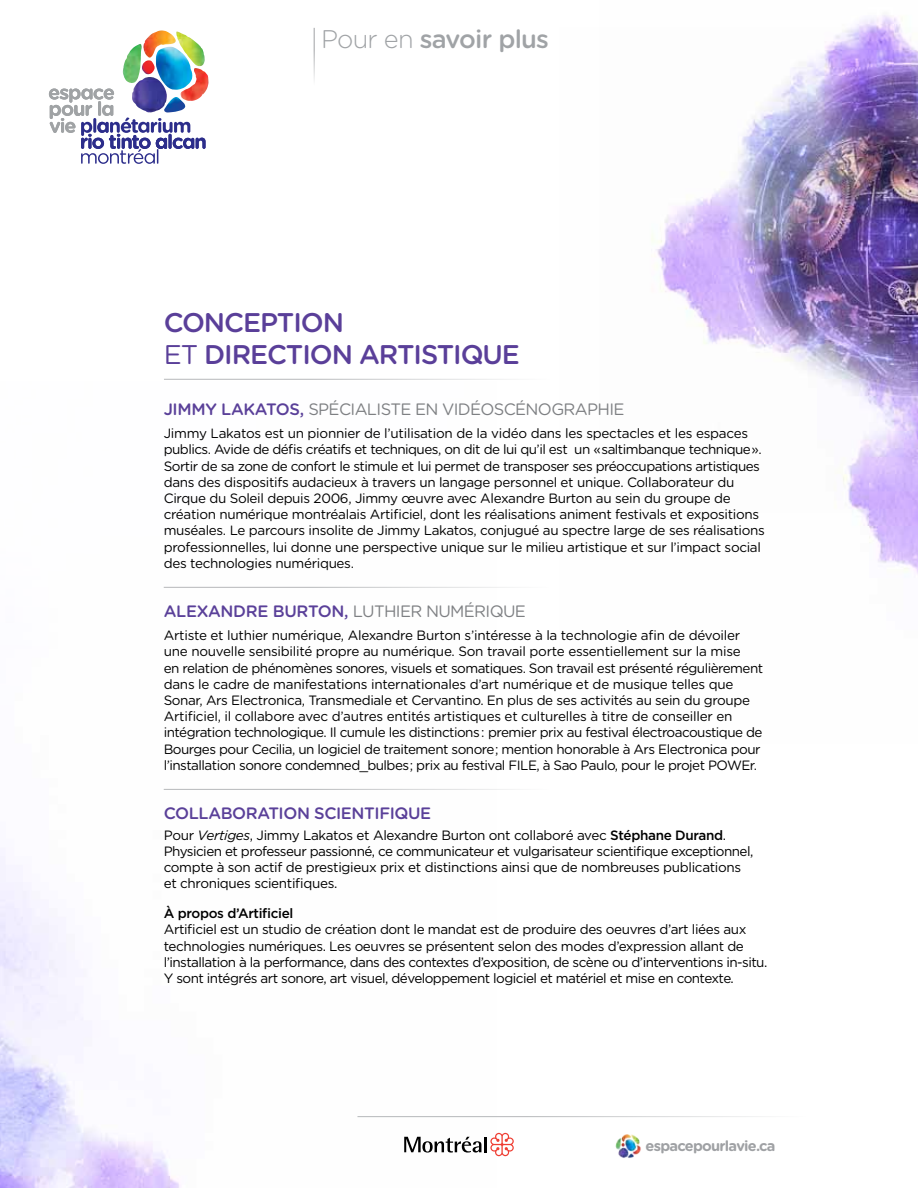
<style>
.page{position:relative;width:918px;height:1188px;background:#fff}
.page>*{position:absolute;margin:0;border:0;box-sizing:border-box;transform-origin:0 0}
.t1{font:500 27px/32.4px "Gotham Rounded";letter-spacing:-.04em;color:#5a3f99}
.t2{font:500 25.5px "Gotham Rounded";color:#a0a3a6}
.t3{font:500 16.5px "Gotham Rounded";letter-spacing:-.025em;color:#5a4099}
.t4{font:16.5px "Gotham Rounded";letter-spacing:-.04em;color:#7e8083}
.t5{font:700 14.7px "Gotham Rounded";letter-spacing:-.05em;color:#9fa1a4}
.t6{font:13.5px/16.2px "Gotham Rounded";letter-spacing:-.025em;color:#000}
.t7{font:13.5px/16.2px "Gotham";letter-spacing:-.04em;color:#000}
.t8{font:500 13.5px "Gotham";letter-spacing:-.025em;color:#000}
.s1{font-weight:300}
.s2{font-weight:400}
.s3{font-weight:500;color:#5a4099}
.s4{font-weight:400;color:#7e8083}
.s5{font-style:italic}
.s6{font-weight:500}
</style>
<div class="page">
<img style="left:860px;top:512px;width:58px;height:62px">
<img style="left:651px;top:15px;width:267px;height:497px">
<img style="left:0;top:586px;width:497px;height:602px">
<hr style="left:164px;top:587px;width:521px;height:1px;background:#b6b8ba">
<hr style="left:164px;top:789px;width:521px;height:1px;background:#b6b8ba">
<hr style="left:357px;top:1116px;width:561px;height:1px;background:#b6b8ba">
<img style="left:615px;top:1134px;width:26px;height:24px">
<svg style="left:404px;top:1133px;width:110px;height:23px"></svg>
<hr style="left:314px;top:28px;width:1px;height:77px;background:#9fa1a4">
<img style="left:134px;top:77px;width:22px;height:11px">
<img style="left:142px;top:60px;width:13px;height:15px">
<img style="left:143px;top:30px;width:33px;height:28px">
<img style="left:192px;top:68px;width:17px;height:22px">
<img style="left:123px;top:44px;width:19px;height:40px">
<img style="left:176px;top:31px;width:29px;height:36px">
<img style="left:156px;top:47px;width:36px;height:41px">
<svg style="left:49px;top:88px;width:157px;height:76px"></svg>
<hr style="left:164px;top:379px;width:522px;height:1px;background:#b6b8ba">
<h2 class="t2" style="left:321px;top:21px;width:230px"><span class="s1">Pour en</span> SAVOIR PLUS</h2>
<h1 class="t1" style="left:164px;top:305px;width:358px">CONCEPTION<br><span class="s2">et</span> DIRECTION ARTISTIQUE</h1>
<p class="t4" style="left:164px;top:398px;width:460px"><span class="s3">JIMMY LAKATOS,</span> Spécialiste en vidéoscénograph ie</p>
<p class="t6" style="left:164px;top:425px;width:603px">Jimmy Lakatos est un pionnier de l’utilisation de la vidéo dans les spectacles et les espaces publics. Avide de défis créatifs et techniques, on dit de lui qu’il est un « saltimbanque technique ».<br>Sortir de sa zone de confort le stimule et lui permet de transposer ses préoccupations artistiques dans des dispositifs audacieux à travers un langage personnel et unique. Collaborateur du Cirque du Soleil depuis 2006, Jimmy œuvre avec Alexandre Burton au sein du groupe de création numérique montréalais Artificiel, dont les réalisations animent festivals et expositions muséales. Le parcours insolite de Jimmy Lakatos, conjugué au spectre large de ses réalisations professionnelles, lui donne une perspective unique sur le milieu artistique et sur l’impact social des technologies numériques.</p>
<p class="t3" style="left:164px;top:600px;width:361px">ALEXANDRE BURTON, <span class="s4">luth ier num érique</span></p>
<p class="t6" style="left:164px;top:627px;width:601px">Artiste et luthier numérique, Alexandre Burton s’intéresse à la technologie afin de dévoiler une nouvelle sensibilité propre au numérique. Son travail porte essentiellement sur la mise<br>en relation de phénomènes sonores, visuels et somatiques. Son travail est présenté régulièrement dans le cadre de manifestations internationales d’art numérique et de musique telles que Sonar, Ars Electronica, Transmediale et Cervantino. En plus de ses activités au sein du groupe Artificiel, il collabore avec d’autres entités artistiques et culturelles à titre de conseiller en intégration technologique. I l cumule les distinctions : premier prix au festival électroacoustique de Bourges pour Cecilia, un logiciel de traitement sonore ; mention honorable à Ars Electronica pour l’installation sonore condemned_bulbes ; prix au festival FI LE, à Sao Paulo, pour le projet POWEr.</p>
<p class="t3" style="left:164px;top:802px;width:269px">COLLABORATION SCIENTIFIQUE</p>
<p class="t7" style="left:164px;top:827px;width:591px">Pour <span class="s5">Vertiges</span>, Jimmy Lakatos et Alexandre Burton ont collaboré avec <span class="s6">Stéphane Durand</span>.<br>Physicien et professeur passionné, ce communicateur et vulgarisateur scientifique exceptionnel, compte à son actif de prestigieux prix et distinctions ainsi que de nombreuses publications et chroniques scientifiques.</p>
<p class="t8" style="left:164px;top:906px;width:131px">À propos d’Artificiel</p>
<p class="t7" style="left:164px;top:921px;width:605px">Artificiel est un studio de création dont le mandat est de produire des oeuvres d’art liées aux technologies numériques. Les oeuvres se présentent selon des modes d’expression allant de l’installation à la performance, dans des contextes d’exposition, de scène ou d’interventions in-situ.<br>Y sont intégrés art sonore, art visuel, développement logiciel et matériel et mise en contexte.</p>
<p class="t5" style="left:645px;top:1135px;width:131px">espacepourlavie.ca</p>
</div>
